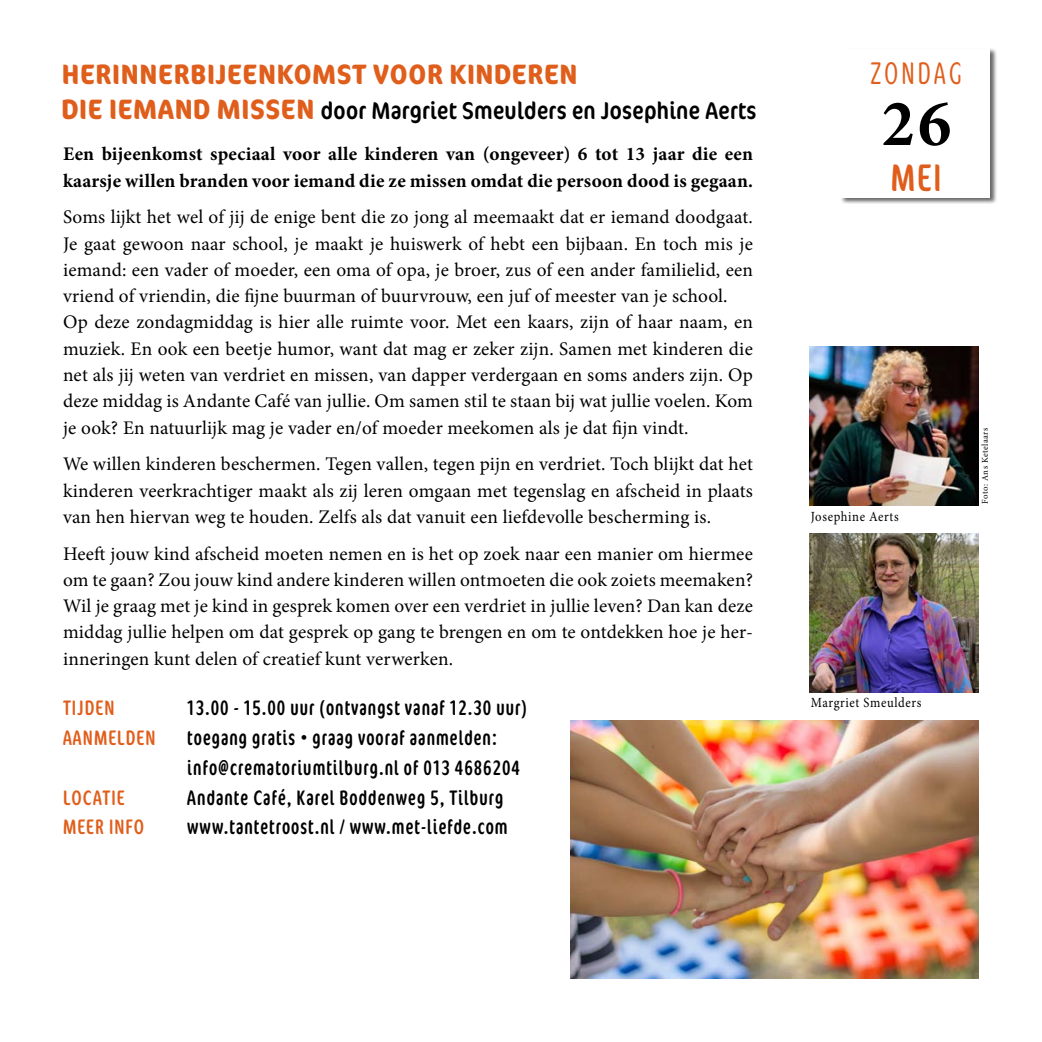
<style>
.page{position:relative;width:1042px;height:1042px;background:#fff}
.page>*{position:absolute;margin:0;border:0;box-sizing:border-box;transform-origin:0 0}
.t1{font:700 66.5px "Minion Pro";color:#000}
.t2{font:38.5px "Cocon Pro Excon";color:#e05e1b}
.t3{font:31.5px "Cocon Pro Light Excon";letter-spacing:.1em;color:#e05e1b}
.t4{font:700 condensed 28px "Cocon Pro";letter-spacing:.025em;color:#e05e1b}
.t5{font:condensed 24.5px "Cocon Pro";letter-spacing:.01em;color:#000}
.t6{font:21px/29.8px "Cocon Pro Excon";letter-spacing:.05em;color:#000}
.t7{font:21px "Cocon Pro Excon";letter-spacing:.05em;color:#e05e1b}
.t8{font:19.25px/26.2px "Minion Pro";letter-spacing:.01em;color:#000;text-align:justify}
.t9{font:700 19.25px/26.2px "Minion Pro";letter-spacing:.01em;color:#000}
.t10{font:14px "Minion Pro";letter-spacing:.05em;color:#000;scale:.9 1}
.t11{font:8.75px "Minion Pro";letter-spacing:.045em;color:#000}
.s1{font-weight:700;font-size:28px;color:#e05e1b}
</style>
<div class="page">
<div style="left:840px;top:47px;width:157px;height:157px;background:#000;opacity:.75"></div>
<div style="left:836px;top:45px;width:154px;height:153px;background:#fff"></div>
<img style="left:571px;top:721px;width:408px;height:258px">
<img style="left:809px;top:533px;width:170px;height:160px">
<img style="left:809px;top:346px;width:170px;height:159px">
<h3 class="t4" style="left:62px;top:54px;width:517px">HERINNERBIJEENKOMST VOOR KINDEREN</h3>
<p class="t5" style="left:62px;top:94px;width:696px"><span class="s1">DIE IEMAND MISSEN</span> door Margriet Smeulders en Josephine Aerts</p>
<p class="t9" style="left:63px;top:141px;width:691px">Een bijeenkomst speciaal voor alle kinderen van (ongeveer) 6 tot 13 jaar die een kaarsje willen branden voor iemand die ze missen omdat die persoon dood is gegaan.</p>
<p class="t8" style="left:63px;top:204px;width:691px;text-align:left">Soms lijkt het wel of jij de enige bent die zo jong al meemaakt dat er iemand doodgaat.<br>Je gaat gewoon naar school, je maakt je huiswerk of hebt een bijbaan. En toch mis je iemand: een vader of moeder, een oma of opa, je broer, zus of een ander familielid, een vriend of vriendin, die fijne buurman of buurvrouw, een juf of meester van je school.<br>Op deze zondagmiddag is hier alle ruimte voor. Met een kaars, zijn of haar naam, en muziek. En ook een beetje humor, want dat mag er zeker zijn. Samen met kinderen die net als jij weten van verdriet en missen, van dapper verdergaan en soms anders zijn. Op deze middag is Andante Café van jullie. Om samen stil te staan bij wat jullie voelen. Kom je ook? En natuurlijk mag je vader en/of moeder meekomen als je dat fijn vindt.</p>
<p class="t8" style="left:63px;top:451px;width:691px">We willen kinderen beschermen. Tegen vallen, tegen pijn en verdriet. Toch blijkt dat het kinderen veerkrachtiger maakt als zij leren omgaan met tegenslag en afscheid in plaats van hen hiervan weg te houden. Zelfs als dat vanuit een liefdevolle bescherming is.</p>
<p class="t8" style="left:63px;top:540px;width:691px">Heeft jouw kind afscheid moeten nemen en is het op zoek naar een manier om hiermee om te gaan? Zou jouw kind andere kinderen willen ontmoeten die ook zoiets meemaken?<br>Wil je graag met je kind in gesprek komen over een verdriet in jullie leven? Dan kan deze middag jullie helpen om dat gesprek op gang te brengen en om te ontdekken hoe je her&shy;inneringen kunt delen of creatief kunt verwerken.</p>
<p class="t7" style="left:63px;top:693px;width:53px">TIJDEN</p>
<p class="t6" style="left:187px;top:692px;width:341px">13.00 - 15.00 uur (ontvangst vanaf 12.30 uur)</p>
<p class="t7" style="left:63px;top:723px;width:94px">AANMELDEN</p>
<p class="t6" style="left:187px;top:722px;width:334px">toegang gratis • graag vooraf aanmelden: info@crematoriumtilburg.nl of 013 4686204</p>
<p class="t7" style="left:63px;top:782px;width:63px">LOCATIE</p>
<p class="t6" style="left:187px;top:781px;width:317px">Andante Café, Karel Boddenweg 5, Tilburg</p>
<p class="t7" style="left:63px;top:812px;width:83px">MEER INFO</p>
<p class="t6" style="left:187px;top:811px;width:322px">www.tantetroost.nl / www.met-liefde.com</p>
<h3 class="t3" style="left:870px;top:52px;width:93px">ZONDAG</h3>
<h1 class="t1" style="left:881px;top:77px;width:71px">26</h1>
<h2 class="t2" style="left:891px;top:151px;width:52px">MEI</h2>
<p class="t10" style="left:811px;top:507px;width:99px">Josephine Aerts</p>
<p class="t11" style="left:979px;top:504px;width:77px;rotate:-90deg">Foto: Ans Ketelaars</p>
<p class="t10" style="left:811px;top:693px;width:124px">Margriet Smeulders</p>
</div>
